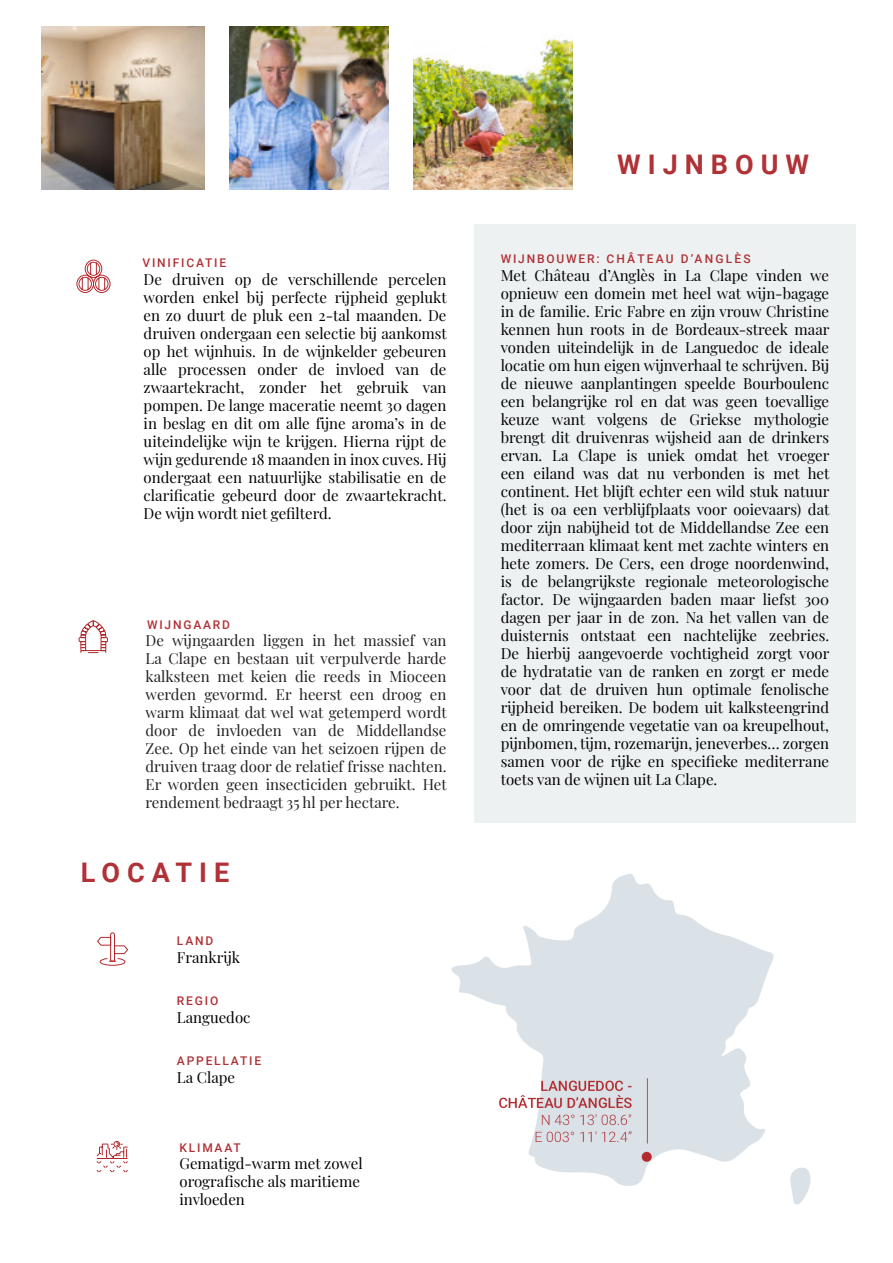
<style>
.page{position:relative;width:893px;height:1263px;background:#fff}
.page>*{position:absolute;margin:0;border:0;box-sizing:border-box;transform-origin:0 0}
.t1{font:700 27px "Roboto";letter-spacing:.26em;color:#b03136}
.t2{font:15px/18px "Playfair Display";color:#000001;text-align:justify}
.t3{font:15px/18px "Playfair Display";color:#231f20;text-align:justify}
.t4{font:500 12px "Roboto";letter-spacing:.15em;color:#b03136}
.t5{font:500 12px "Roboto";letter-spacing:.18em;color:#b03136}
</style>
<div class="page">
<img style="left:451px;top:874px;width:360px;height:331px">
<img style="left:41px;top:26px;width:163px;height:163px">
<img style="left:229px;top:26px;width:159px;height:163px">
<img style="left:414px;top:35px;width:159px;height:154px">
<svg style="left:97px;top:932px;width:32px;height:34px"></svg>
<svg style="left:96px;top:1140px;width:32px;height:33px"></svg>
<div style="left:475px;top:224px;width:381px;height:598px;background:#edf1f2"></div>
<svg style="left:76px;top:259px;width:35px;height:34px"></svg>
<svg style="left:78px;top:620px;width:30px;height:33px"></svg>
<p class="t4" style="left:143px;top:254px;width:85px">VINIFICATIE</p>
<p class="t2" style="left:144px;top:269px;width:305px">De druiven op de verschillende percelen worden enkel bij perfecte rijpheid geplukt en zo duurt de pluk een 2-tal maanden. De druiven ondergaan een selectie bij aankomst op het wijnhuis. In de wijnkelder gebeuren alle processen onder de invloed van de zwaartekracht, zonder het gebruik van pompen. De lange maceratie neemt 30 dagen in beslag en dit om alle fijne aroma’s in de uiteindelijke wijn te krijgen. Hierna rijpt de wijn gedurende 18 maanden in inox cuves. Hij ondergaat een natuurlijke stabilisatie en de clarificatie gebeurd door de zwaartekracht.<br>De wijn wordt niet gefilterd.</p>
<p class="t4" style="left:147px;top:616px;width:84px">WIJNGAARD</p>
<p class="t3" style="left:146px;top:630px;width:303px">De wijngaarden liggen in het massief van La Clape en bestaan uit verpulverde harde kalksteen met keien die reeds in Mioceen werden gevormd. Er heerst een droog en warm klimaat dat wel wat getemperd wordt door de invloeden van de Middellandse Zee. Op het einde van het seizoen rijpen de druiven traag door de relatief frisse nachten.<br>Er worden geen insecticiden gebruikt. Het rendement bedraagt 35 hl per hectare.</p>
<p class="t1" style="left:81px;top:854px;width:150px">LOCATIE</p>
<p class="t4" style="left:177px;top:932px;width:38px">LAND</p>
<p class="t2" style="left:177px;top:947px;width:65px">Frankrijk</p>
<p class="t4" style="left:177px;top:992px;width:43px">REGIO</p>
<p class="t2" style="left:177px;top:1007px;width:75px">Languedoc</p>
<p class="t4" style="left:177px;top:1053px;width:86px">APPELLATIE</p>
<p class="t2" style="left:177px;top:1067px;width:60px">La Clape</p>
<p class="t4" style="left:179px;top:1139px;width:63px">KLIMAAT</p>
<p class="t2" style="left:179px;top:1153px;width:185px;text-align:left">Gematigd-warm met zowel orografische als maritieme invloeden</p>
<p class="t1" style="left:617px;top:145px;width:194px">WIJNBOUW</p>
<p class="t5" style="left:501px;top:250px;width:252px">WIJNBOUWER: CHÂTEAU D’ANGLÈS</p>
<p class="t2" style="left:501px;top:265px;width:330px">Met Château d’Anglès in La Clape vinden we opnieuw een domein met heel wat wijn-bagage in de familie. Eric Fabre en zijn vrouw Christine kennen hun roots in de Bordeaux-streek maar vonden uiteindelijk in de Languedoc de ideale locatie om hun eigen wijnverhaal te schrijven. Bij de nieuwe aanplantingen speelde Bourboulenc een belangrijke rol en dat was geen toevallige keuze want volgens de Griekse mythologie brengt dit druivenras wijsheid aan de drinkers ervan. La Clape is uniek omdat het vroeger een eiland was dat nu verbonden is met het continent. Het blijft echter een wild stuk natuur (het is oa een verblijfplaats voor ooievaars) dat door zijn nabijheid tot de Middellandse Zee een mediterraan klimaat kent met zachte winters en hete zomers. De Cers, een droge noordenwind, is de belangrijkste regionale meteorologische factor. De wijngaarden baden maar liefst 300 dagen per jaar in de zon. Na het vallen van de duisternis ontstaat een nachtelijke zeebries.<br>De hierbij aangevoerde vochtigheid zorgt voor de hydratatie van de ranken en zorgt er mede voor dat de druiven hun optimale fenolische rijpheid bereiken. De bodem uit kalksteengrind en de omringende vegetatie van oa kreupelhout, pijnbomen, tijm, rozemarijn, jeneverbes… zorgen samen voor de rijke en specifieke mediterrane toets van de wijnen uit La Clape.</p>
</div>
